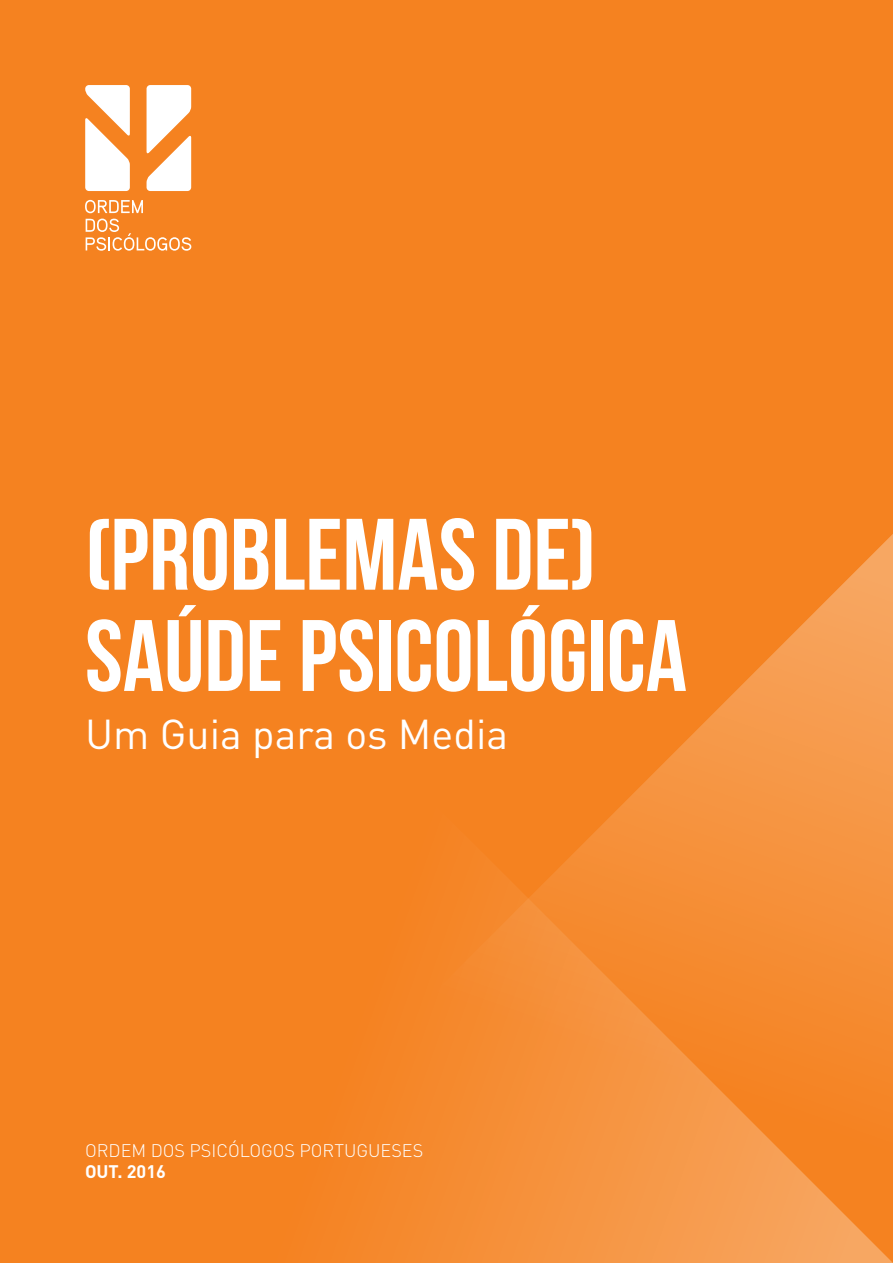
<style>
.page{position:relative;width:893px;height:1263px;background:#f58220}
.page>*{position:absolute;margin:0;border:0;box-sizing:border-box;transform-origin:0 0}
.t1{font:700 101.25px/101.2px "Bebas Neue";color:#fff}
.t2{font:41.25px "DIN";color:#fff}
.t3{font:300 18px "DIN";color:#fff}
.t4{font:700 18px "DIN";color:#fff}
</style>
<div class="page">
<svg style="left:360px;top:534px;width:533px;height:729px"></svg>
<svg style="left:85px;top:200px;width:58px;height:13px"></svg>
<svg style="left:86px;top:219px;width:105px;height:32px"></svg>
<svg style="left:85px;top:85px;width:106px;height:106px"></svg>
<h1 class="t1" style="left:85px;top:503px;width:603px">(PROBLEMAS DE)<br>SAÚDE PSICOLÓGICA</h1>
<h2 class="t2" style="left:85px;top:709px;width:425px">Um Guia para os Media</h2>
<p class="t3" style="left:85px;top:1139px;width:340px">ORDEM DOS PSICÓLOGOS PORTUGUESES</p>
<p class="t4" style="left:85px;top:1160px;width:82px">OUT. 2016</p>
</div>
